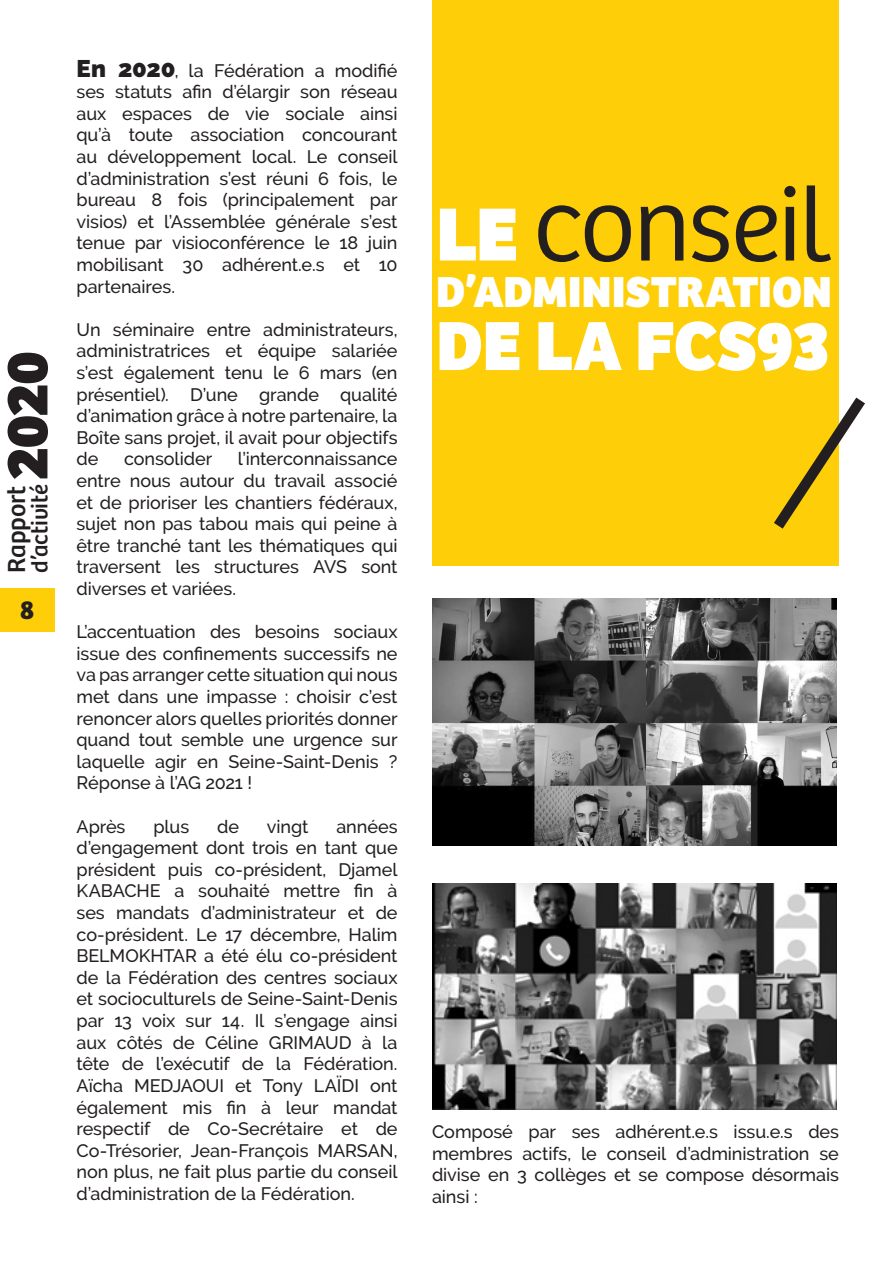
<style>
.page{position:relative;width:893px;height:1263px;background:#fff}
.page>*{position:absolute;margin:0;border:0;box-sizing:border-box;transform-origin:0 0}
.Body{font:300 108px "Bree";letter-spacing:-.02em;color:#231f20}
.Body-2{font:800 72px "Bree";letter-spacing:-.01em;color:#fff}
.t1{font:800 60.75px "Bree";color:#231f20}
.Body-3{font:800 45px "Bree";color:#fff}
.t2{font:700 27px "Bree";color:#231f20}
.t3{font:25.65px "Bree";letter-spacing:-.005em;color:#231f20}
.t4{font:23.25px "Bree";letter-spacing:-.01em;color:#231f20}
.Body-4{font:500 18px/21.6px "Raleway";letter-spacing:-.005em;color:#231f20;text-align:justify}
.s1{font-weight:900;font-size:24px}
.s2{font-weight:800;font-size:78px;color:#fff}
</style>
<div class="page">
<div style="left:0;top:588px;width:54px;height:43px;background:#fece08"></div>
<div style="left:432px;top:0;width:407px;height:566px;background:#fece08"></div>
<img style="left:432px;top:598px;width:405px;height:248px">
<img style="left:432px;top:883px;width:405px;height:227px">
<svg style="left:774px;top:397px;width:91px;height:132px"></svg>
<h3 class="t1" style="left:-10px;top:480px;width:129px;rotate:-90deg">2020</h3>
<h3 class="t3" style="left:1px;top:573px;width:89px;rotate:-90deg">Rapport</h3>
<p class="t4" style="left:26px;top:573px;width:90px;rotate:-90deg">d’activité</p>
<h3 class="t2" style="left:20px;top:594px;width:16px">8</h3>
<p class="Body-4" style="left:77px;top:59px;width:323px"><span class="s1">En 2020</span>, la Fédération a modifié ses statuts afin d’élargir son réseau aux espaces de vie sociale ainsi qu’à toute association concourant au développement local. Le conseil d’administration s’est réuni 6 fois, le bureau 8 fois (principalement par visios) et l’Assemblée générale s’est tenue par visioconférence le 18 juin mobilisant 30 adhérent.e.s et 10 partenaires.</p>
<p class="Body-4" style="left:77px;top:319px;width:323px">Un séminaire entre administrateurs, administratrices et équipe salariée s’est également tenu le 6 mars (en présentiel). D’une grande qualité d’animation grâce à notre partenaire, la Boîte sans projet, il avait pour objectifs de</p>
<p class="Body-4" style="left:77px;top:448px;width:323px;text-indent:161px">l’interconnaissance entre nous autour du travail associé et de prioriser les chantiers fédéraux, sujet non pas tabou mais qui peine à être tranché tant les thématiques qui traversent les structures AVS sont diverses et variées.</p>
<p class="Body-4" style="left:77px;top:621px;width:323px">L’accentuation des besoins sociaux issue des confinements successifs ne va pas arranger cette situation qui nous met dans une impasse : choisir c’est renoncer alors quelles priorités donner quand tout semble une urgence sur laquelle agir en Seine-Saint-Denis ?<br>Réponse à l’AG 2021 !</p>
<p class="Body-4" style="left:77px;top:815px;width:50px">Après</p>
<p class="Body-4" style="left:153px;top:815px;width:37px">plus</p>
<p class="Body-4" style="left:217px;top:815px;width:23px">de</p>
<p class="Body-4" style="left:267px;top:815px;width:43px">vingt</p>
<p class="Body-4" style="left:124px;top:448px;width:90px">consolider</p>
<p class="Body-4" style="left:77px;top:815px;width:323px;text-indent:260px">années d’engagement dont trois en tant que président puis co-président, Djamel KABACHE a souhaité mettre fin à ses mandats d’administrateur et de co-président. Le 17 décembre, Halim BELMOKHTAR a été élu co-président de la Fédération des centres sociaux et socioculturels de Seine-Saint-Denis par 13 voix sur 14. Il s’engage ainsi aux côtés de Céline GRIMAUD à la tête de l’exécutif de la Fédération.<br>Aïcha MEDJAOUI et Tony LAÏDI ont également mis fin à leur mandat respectif de Co-Secrétaire et de Co-Trésorier, Jean-François MARSAN, non plus, ne fait plus partie du conseil d’administration de la Fédération.</p>
<p class="Body" style="left:436px;top:163px;width:396px"><span class="s2">LE</span> conseil</p>
<p class="Body-3" style="left:436px;top:264px;width:397px">D’ADMINISTRATION</p>
<p class="Body-2" style="left:436px;top:302px;width:395px">DE LA FCS93</p>
<p class="Body-4" style="left:432px;top:1121px;width:408px">Composé par ses adhérent.e.s issu.e.s des membres actifs, le conseil d’administration se divise en 3 collèges et se compose désormais ainsi :</p>
</div>
